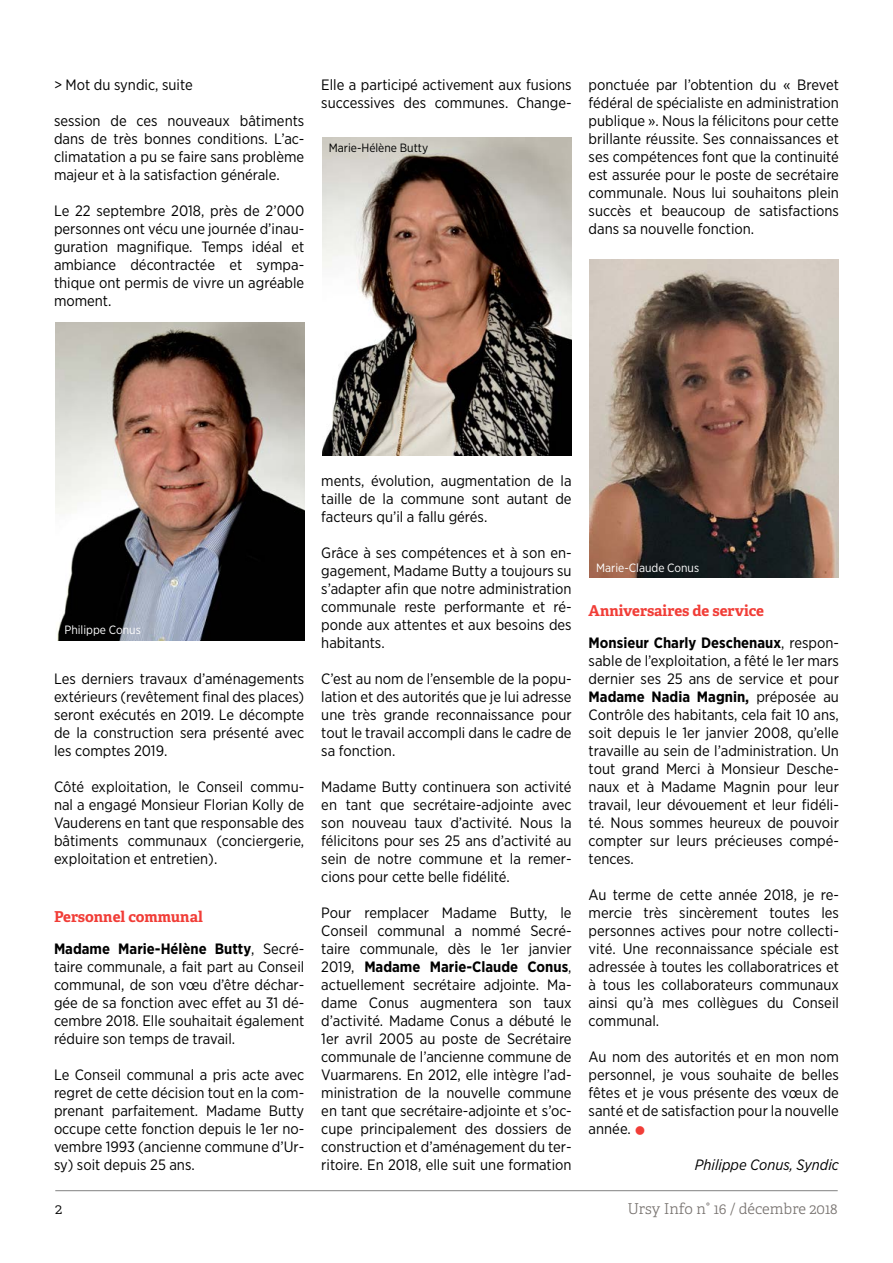
<style>
.page{position:relative;width:893px;height:1263px;background:#fff}
.page>*{position:absolute;margin:0;border:0;box-sizing:border-box;transform-origin:0 0}
.t1{font:15px/18px "Gotham Narrow";color:#000;text-align:justify}
.t2{font:700 15px "Adelle Basic";color:#f13d37}
.t3{font:300 15px "Adelle Basic";color:#787370}
.t4{font:italic 15px "Gotham Narrow";color:#000}
.t5{font:300 15px "Adelle Basic";color:#000}
.t6{font:12px "Gotham Narrow";color:#fff}
.t7{font:12px "Gotham Narrow";color:#000}
.s1{font-weight:700}
.s2{color:#f13d37}
</style>
<div class="page">
<hr style="left:55px;top:1190px;width:783px;height:1px;background:#000">
<img style="left:322px;top:137px;width:250px;height:318px">
<img style="left:55px;top:323px;width:250px;height:317px">
<img style="left:589px;top:260px;width:250px;height:318px">
<p class="t1" style="left:54px;top:75px;width:140px">&gt; Mot du syndic, suite</p>
<p class="t1" style="left:54px;top:111px;width:252px">session de ces nouveaux bâtiments dans de très bonnes conditions. L’ac&shy;climatation a pu se faire sans problème majeur et à la satisfaction générale.</p>
<p class="t1" style="left:54px;top:201px;width:252px">Le 22 septembre 2018, près de 2’000 personnes ont vécu une journée d’inau&shy;guration magnifique. Temps idéal et ambiance décontractée et sympa&shy;thique ont permis de vivre un agréable moment.</p>
<p class="t1" style="left:321px;top:75px;width:252px">Elle a participé activement aux fusions successives des communes. Change-</p>
<p class="t7" style="left:329px;top:140px;width:101px">Marie-Hélène Butty</p>
<p class="t1" style="left:589px;top:75px;width:252px">ponctuée par l’obtention du « Brevet fédéral de spécialiste en administration publique ». Nous la félicitons pour cette brillante réussite. Ses connaissances et ses compétences font que la continuité est assurée pour le poste de secrétaire communale. Nous lui souhaitons plein succès et beaucoup de satisfactions dans sa nouvelle fonction.</p>
<p class="t6" style="left:64px;top:622px;width:78px">Philippe Conus</p>
<p class="t1" style="left:54px;top:669px;width:252px">Les derniers travaux d’aménagements extérieurs (revêtement final des places) seront exécutés en 2019. Le décompte de la construction sera présenté avec les comptes 2019.</p>
<p class="t1" style="left:54px;top:777px;width:252px">Côté exploitation, le Conseil commu&shy;nal a engagé Monsieur Florian Kolly de Vauderens en tant que responsable des bâtiments communaux (conciergerie, exploitation et entretien).</p>
<p class="t2" style="left:54px;top:907px;width:150px">Personnel communal</p>
<p class="t1" style="left:54px;top:939px;width:252px"><span class="s1">Madame Marie-Hélène Butty</span>, Secré&shy;taire communale, a fait part au Conseil communal, de son vœu d’être déchar&shy;gée de sa fonction avec effet au 31 dé&shy;cembre 2018. Elle souhaitait également réduire son temps de travail.</p>
<p class="t1" style="left:54px;top:1065px;width:252px">Le Conseil communal a pris acte avec regret de cette décision tout en la com&shy;prenant parfaitement. Madame Butty occupe cette fonction depuis le 1er no&shy;vembre 1993 (ancienne commune d’Ur&shy;sy) soit depuis 25 ans.</p>
<p class="t1" style="left:321px;top:471px;width:252px">ments, évolution, augmentation de la taille de la commune sont autant de facteurs qu’il a fallu gérés.</p>
<p class="t1" style="left:321px;top:543px;width:252px">Grâce à ses compétences et à son en&shy;gagement, Madame Butty a toujours su s’adapter afin que notre administration communale reste performante et ré&shy;ponde aux attentes et aux besoins des habitants.</p>
<p class="t1" style="left:321px;top:669px;width:252px">C’est au nom de l’ensemble de la popu&shy;lation et des autorités que je lui adresse une très grande reconnaissance pour tout le travail accompli dans le cadre de sa fonction.</p>
<p class="t1" style="left:321px;top:777px;width:252px">Madame Butty continuera son activité en tant que secrétaire-adjointe avec son nouveau taux d’activité. Nous la félicitons pour ses 25 ans d’activité au sein de notre commune et la remer&shy;cions pour cette belle fidélité.</p>
<p class="t1" style="left:321px;top:903px;width:252px">Pour remplacer Madame Butty, le Conseil communal a nommé Secré&shy;taire communale, dès le 1er janvier 2019, <span class="s1">Madame Marie-Claude Conus</span>, actuellement secrétaire adjointe. Ma&shy;dame Conus augmentera son taux d’activité. Madame Conus a débuté le 1er avril 2005 au poste de Secrétaire communale de l’ancienne commune de Vuarmarens. En 2012, elle intègre l’ad&shy;ministration de la nouvelle commune en tant que secrétaire-adjointe et s’oc&shy;cupe principalement des dossiers de construction et d’aménagement du ter&shy;ritoire. En 2018, elle suit une formation</p>
<p class="t6" style="left:596px;top:560px;width:105px">Marie-Claude Conus</p>
<p class="t2" style="left:589px;top:601px;width:177px">Anniversaires de service</p>
<p class="t1" style="left:589px;top:633px;width:252px"><span class="s1">Monsieur Charly Deschenaux</span>, respon&shy;sable de l’exploitation, a fêté le 1er mars dernier ses 25 ans de service et pour <span class="s1">Madame Nadia Magnin,</span> préposée au Contrôle des habitants, cela fait 10 ans, soit depuis le 1er janvier 2008, qu’elle travaille au sein de l’administration. Un tout grand Merci à Monsieur Desche&shy;naux et à Madame Magnin pour leur travail, leur dévouement et leur fidéli&shy;té. Nous sommes heureux de pouvoir compter sur leurs précieuses compé&shy;tences.</p>
<p class="t1" style="left:589px;top:885px;width:252px">Au terme de cette année 2018, je re&shy;mercie très sincèrement toutes les personnes actives pour notre collecti&shy;vité. Une reconnaissance spéciale est adressée à toutes les collaboratrices et à tous les collaborateurs communaux ainsi qu’à mes collègues du Conseil communal.</p>
<p class="t1" style="left:589px;top:1047px;width:252px">Au nom des autorités et en mon nom personnel, je vous souhaite de belles fêtes et je vous présente des vœux de santé et de satisfaction pour la nouvelle année. <span class="s2">●</span></p>
<p class="t4" style="left:695px;top:1155px;width:145px">Philippe Conus, Syndic</p>
<p class="t5" style="left:55px;top:1200px;width:8px">2</p>
<p class="t3" style="left:627px;top:1200px;width:212px">Ursy Info n° 16 / décembre 2018</p>
</div>
